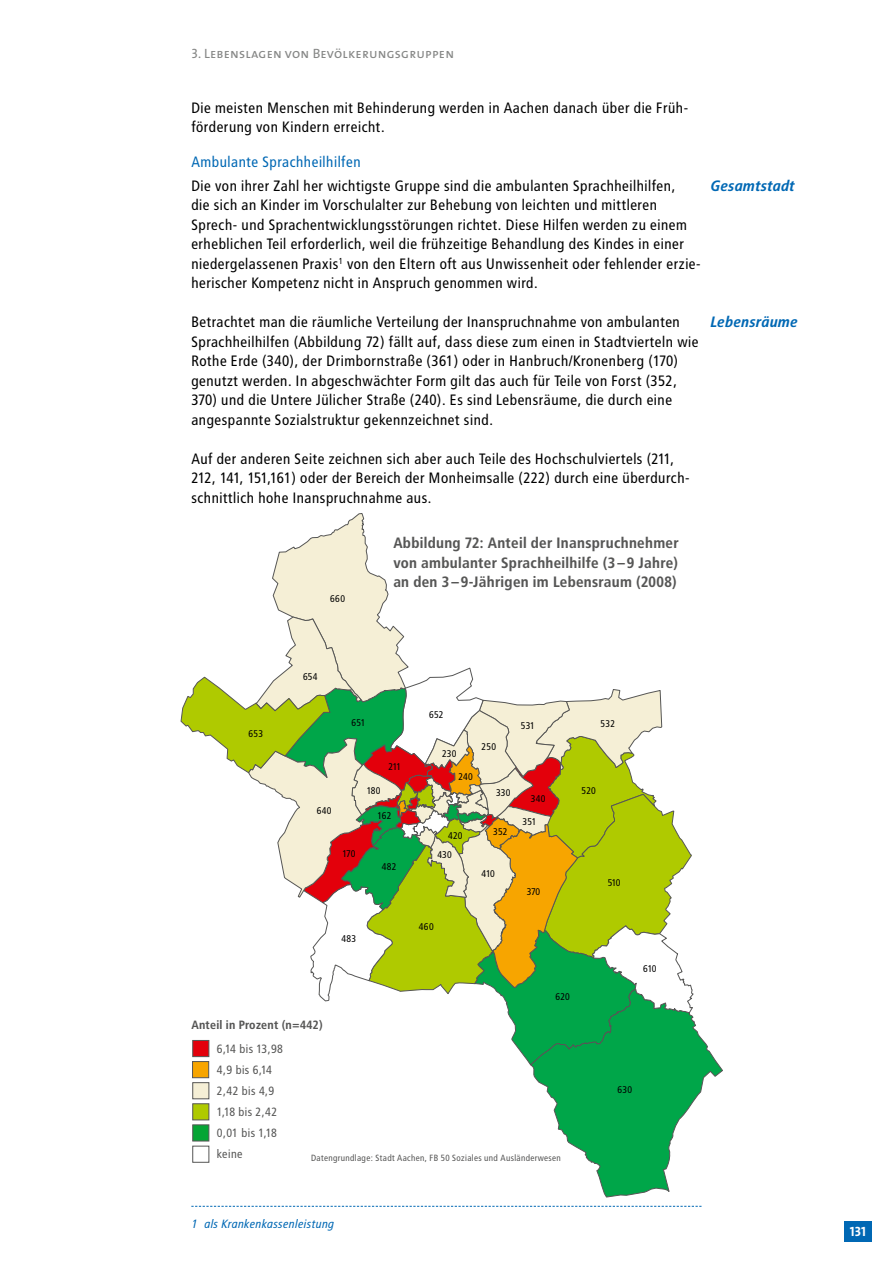
<style>
.page{position:relative;width:893px;height:1263px;background:#fff}
.page>*{position:absolute;margin:0;border:0;box-sizing:border-box;transform-origin:0 0}
.t1{font:15px/19.5px "Transit";color:#000}
.t2{font:700 15px/19.5px "Transit";color:#565655;text-align:justify}
.t3{font:15px "Transit";color:#0068b4}
.t4{font:italic 700 15px "Transit";color:#0068b4}
.t5{font:13.5px "The Mix Caps";letter-spacing:.015em;color:#868786}
.t6{font:13.5px "The Mix Bold Caps";color:#fff}
.t7{font:12px/21px "Transit";color:#565655}
.t8{font:italic 12px "Transit";color:#0068b4}
.t9{font:700 12px "Transit";color:#565655}
.t10{font:9.75px "Transit";letter-spacing:-.015em;color:#000}
.t11{font:9px "Transit";color:#565655}
</style>
<div class="page">
<div style="left:844px;top:1221px;width:28px;height:21px;background:#0068b4"></div>
<svg style="left:191px;top:1206px;width:511px;height:1px"></svg>
<svg style="left:180px;top:513px;width:543px;height:685px"></svg>
<div style="left:192px;top:1040px;width:17px;height:17px;background:#e3000b;border:1px solid #565655"></div>
<div style="left:192px;top:1061px;width:17px;height:17px;background:#f7a500;border:1px solid #565655"></div>
<div style="left:192px;top:1082px;width:17px;height:17px;background:#f5efd6;border:1px solid #565655"></div>
<div style="left:192px;top:1103px;width:17px;height:17px;background:#afca00;border:1px solid #565655"></div>
<div style="left:192px;top:1124px;width:17px;height:17px;background:#05a535;border:1px solid #565655"></div>
<div style="left:192px;top:1146px;width:17px;height:17px;background:#fff;border:1px solid #565655"></div>
<p class="t5" style="left:191px;top:42px;width:264px">3. Lebenslagen von Bevölkerungsgruppen</p>
<p class="t1" style="left:191px;top:98px;width:499px">Die meisten Menschen mit Behinderung werden in Aachen danach über die Früh&shy;förderung von Kindern erreicht.</p>
<p class="t3" style="left:191px;top:153px;width:171px">Ambulante Sprachheilhilfen</p>
<p class="t1" style="left:191px;top:176px;width:511px">Die von ihrer Zahl her wichtigste Gruppe sind die ambulanten Sprachheilhilfen,<br>die sich an Kinder im Vorschulalter zur Behebung von leichten und mittleren Sprech- und Sprachentwicklungsstörungen richtet. Diese Hilfen werden zu einem erheblichen Teil erforderlich, weil die frühzeitige Behandlung des Kindes in einer niedergelassenen Praxis<sup>1</sup> von den Eltern oft aus Unwissenheit oder fehlender erzie&shy;herischer Kompetenz nicht in Anspruch genommen wird.</p>
<p class="t1" style="left:191px;top:312px;width:509px">Betrachtet man die räumliche Verteilung der Inanspruchnahme von ambulanten Sprachheilhilfen (Abbildung 72) fällt auf, dass diese zum einen in Stadtvierteln wie Rothe Erde (340), der Drimbornstraße (361) oder in Hanbruch/Kronenberg (170) genutzt werden. In abgeschwächter Form gilt das auch für Teile von Forst (352, 370) und die Untere Jülicher Straße (240). Es sind Lebensräume, die durch eine angespannte Sozialstruktur gekennzeichnet sind.</p>
<p class="t1" style="left:191px;top:449px;width:500px">Auf der anderen Seite zeichnen sich aber auch Teile des Hochschulviertels (211,<br>212, 141, 151,161) oder der Bereich der Monheimsalle (222) durch eine überdurch&shy;schnittlich hohe Inanspruchnahme aus.</p>
<p class="t4" style="left:710px;top:176px;width:86px">Gesamtstadt</p>
<p class="t4" style="left:710px;top:313px;width:89px">Lebensräume</p>
<p class="t10" style="left:330px;top:593px;width:17px">660</p>
<p class="t2" style="left:393px;top:533px;width:287px">Abbildung 72: Anteil der Inanspruchnehmer von ambulanter Sprachheilhilfe (3–9 Jahre) an den 3–9-Jährigen im Lebensraum (2008)</p>
<p class="t10" style="left:249px;top:728px;width:17px">653</p>
<p class="t10" style="left:303px;top:671px;width:16px">654</p>
<p class="t10" style="left:317px;top:805px;width:17px">640</p>
<p class="t10" style="left:351px;top:717px;width:16px">651</p>
<p class="t10" style="left:367px;top:785px;width:16px">180</p>
<p class="t10" style="left:388px;top:761px;width:15px">211</p>
<p class="t10" style="left:378px;top:810px;width:16px">162</p>
<p class="t10" style="left:429px;top:709px;width:16px">652</p>
<p class="t10" style="left:442px;top:747px;width:16px">230</p>
<p class="t10" style="left:459px;top:770px;width:16px">240</p>
<p class="t10" style="left:448px;top:830px;width:16px">420</p>
<p class="t10" style="left:342px;top:847px;width:15px">170</p>
<p class="t10" style="left:437px;top:849px;width:17px">430</p>
<p class="t10" style="left:382px;top:861px;width:17px">482</p>
<p class="t10" style="left:482px;top:741px;width:16px">250</p>
<p class="t10" style="left:496px;top:787px;width:16px">330</p>
<p class="t10" style="left:493px;top:826px;width:16px">352</p>
<p class="t10" style="left:482px;top:868px;width:15px">410</p>
<p class="t10" style="left:521px;top:720px;width:16px">531</p>
<p class="t10" style="left:531px;top:793px;width:17px">340</p>
<p class="t10" style="left:522px;top:816px;width:16px">351</p>
<p class="t10" style="left:527px;top:886px;width:15px">370</p>
<p class="t10" style="left:341px;top:933px;width:17px">483</p>
<p class="t10" style="left:419px;top:921px;width:17px">460</p>
<p class="t10" style="left:556px;top:990px;width:16px">620</p>
<p class="t9" style="left:191px;top:1018px;width:133px">Anteil in Prozent (n=442)</p>
<p class="t7" style="left:217px;top:1039px;width:68px">6,14 bis 13,98<br>4,9 bis 6,14<br>2,42 bis 4,9<br>1,18 bis 2,42<br>0,01 bis 1,18 keine</p>
<p class="t11" style="left:311px;top:1152px;width:252px">Datengrundlage: Stadt Aachen, FB 50 Soziales und Ausländerwesen</p>
<p class="t10" style="left:601px;top:718px;width:17px">532</p>
<p class="t10" style="left:581px;top:784px;width:16px">520</p>
<p class="t10" style="left:608px;top:877px;width:15px">510</p>
<p class="t10" style="left:643px;top:963px;width:15px">610</p>
<p class="t10" style="left:618px;top:1083px;width:16px">630</p>
<p class="t8" style="left:191px;top:1216px;width:144px">1 als Krankenkassenleistung</p>
<p class="t6" style="left:850px;top:1220px;width:18px">131</p>
</div>
